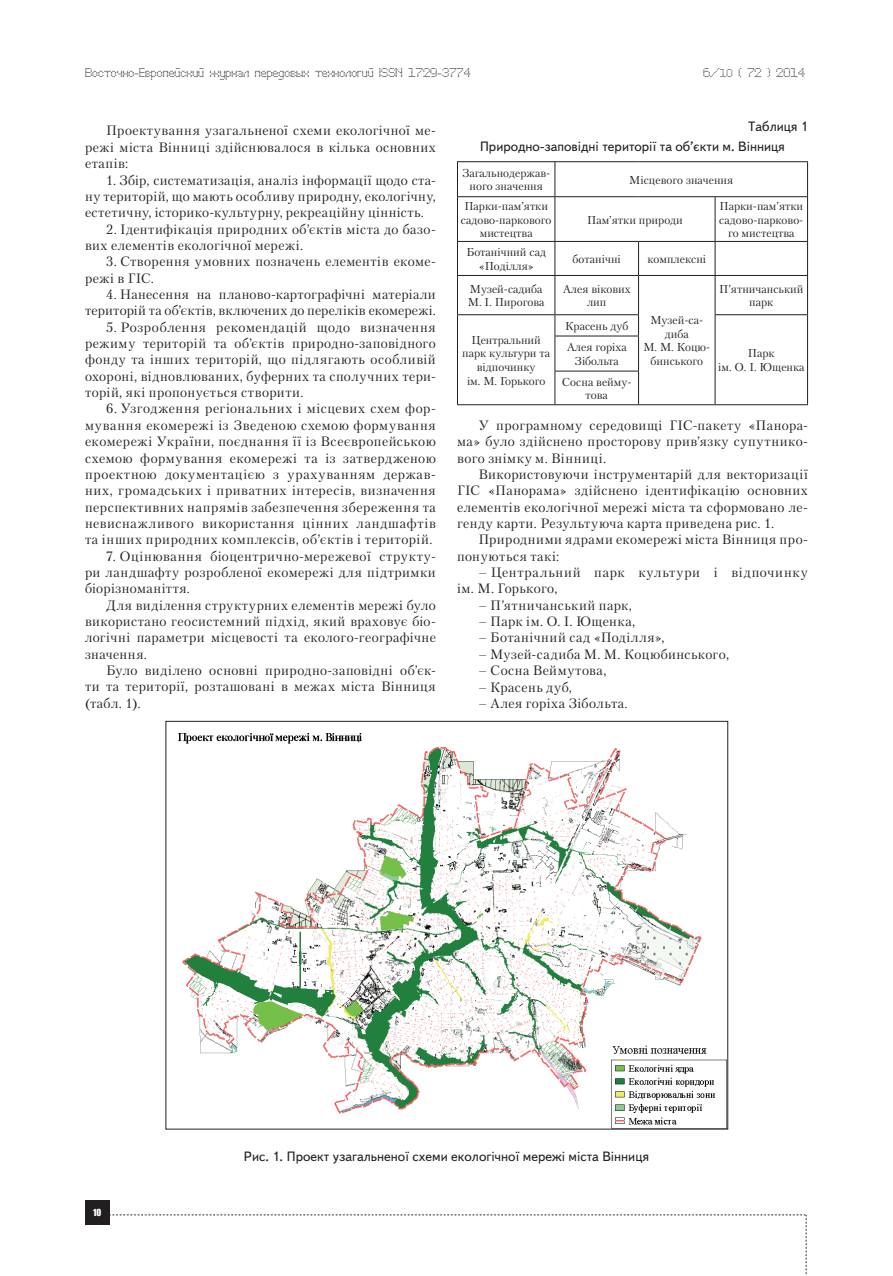
<style>
.page{position:relative;width:893px;height:1276px;background:#fff}
.page>*{position:absolute;margin:0;border:0;box-sizing:border-box;transform-origin:0 0}
.t1{font:13.5px/16.4px "Petersburg C";letter-spacing:.035em;color:#231f20;text-align:justify}
.t2{font:13.5px/20.4px "Text Book C";color:#231f20}
.t3{font:12px "Perfo";letter-spacing:.015em;color:#231f20}
.t4{font:11.4px/13.6px "Petersburg C";color:#231f20;text-align:center}
.t5{font:9px "Impact";color:#fff}
.s1{font-size:10.5px}
</style>
<div class="page">
<div style="left:85px;top:1200px;width:24px;height:25px;background:#231f20"></div>
<svg style="left:109px;top:1214px;width:698px;height:62px"></svg>
<hr style="left:457px;top:161px;width:98px;height:1px;background:#231f20">
<hr style="left:457px;top:162px;width:1px;height:34px;background:#231f20">
<hr style="left:555px;top:161px;width:84px;height:1px;background:#231f20">
<hr style="left:555px;top:162px;width:1px;height:34px;background:#231f20">
<hr style="left:639px;top:161px;width:76px;height:1px;background:#231f20">
<hr style="left:715px;top:161px;width:93px;height:1px;background:#231f20">
<hr style="left:807px;top:162px;width:1px;height:34px;background:#231f20">
<hr style="left:457px;top:196px;width:98px;height:1px;background:#231f20">
<hr style="left:457px;top:197px;width:1px;height:44px;background:#231f20">
<hr style="left:555px;top:196px;width:84px;height:1px;background:#231f20">
<hr style="left:555px;top:197px;width:1px;height:44px;background:#231f20">
<hr style="left:639px;top:196px;width:76px;height:1px;background:#231f20">
<hr style="left:715px;top:196px;width:93px;height:1px;background:#231f20">
<hr style="left:715px;top:197px;width:1px;height:44px;background:#231f20">
<hr style="left:807px;top:197px;width:1px;height:44px;background:#231f20">
<hr style="left:457px;top:241px;width:98px;height:1px;background:#231f20">
<hr style="left:457px;top:242px;width:1px;height:33px;background:#231f20">
<hr style="left:555px;top:241px;width:84px;height:1px;background:#231f20">
<hr style="left:555px;top:242px;width:1px;height:33px;background:#231f20">
<hr style="left:639px;top:241px;width:76px;height:1px;background:#231f20">
<hr style="left:638px;top:242px;width:1px;height:33px;background:#231f20">
<hr style="left:715px;top:241px;width:93px;height:1px;background:#231f20">
<hr style="left:715px;top:242px;width:1px;height:33px;background:#231f20">
<hr style="left:807px;top:242px;width:1px;height:33px;background:#231f20">
<hr style="left:457px;top:275px;width:98px;height:1px;background:#231f20">
<hr style="left:457px;top:276px;width:1px;height:38px;background:#231f20">
<hr style="left:555px;top:275px;width:84px;height:1px;background:#231f20">
<hr style="left:555px;top:276px;width:1px;height:38px;background:#231f20">
<hr style="left:639px;top:275px;width:76px;height:1px;background:#231f20">
<hr style="left:638px;top:276px;width:1px;height:38px;background:#231f20">
<hr style="left:715px;top:275px;width:93px;height:1px;background:#231f20">
<hr style="left:715px;top:276px;width:1px;height:38px;background:#231f20">
<hr style="left:807px;top:276px;width:1px;height:38px;background:#231f20">
<hr style="left:457px;top:314px;width:98px;height:1px;background:#231f20">
<svg style="left:457px;top:315px;width:1px;height:21px"></svg>
<hr style="left:555px;top:314px;width:84px;height:1px;background:#231f20">
<svg style="left:555px;top:315px;width:1px;height:21px"></svg>
<svg style="left:638px;top:315px;width:1px;height:21px"></svg>
<hr style="left:715px;top:314px;width:93px;height:1px;background:#231f20">
<svg style="left:715px;top:315px;width:1px;height:21px"></svg>
<svg style="left:807px;top:315px;width:1px;height:21px"></svg>
<hr style="left:457px;top:336px;width:1px;height:35px;background:#231f20">
<hr style="left:555px;top:336px;width:84px;height:1px;background:#231f20">
<hr style="left:555px;top:336px;width:1px;height:35px;background:#231f20">
<hr style="left:638px;top:336px;width:1px;height:35px;background:#231f20">
<hr style="left:715px;top:336px;width:1px;height:35px;background:#231f20">
<hr style="left:807px;top:336px;width:1px;height:35px;background:#231f20">
<hr style="left:457px;top:371px;width:1px;height:33px;background:#231f20">
<hr style="left:555px;top:371px;width:84px;height:1px;background:#231f20">
<hr style="left:555px;top:371px;width:1px;height:33px;background:#231f20">
<hr style="left:638px;top:371px;width:1px;height:33px;background:#231f20">
<hr style="left:715px;top:371px;width:1px;height:33px;background:#231f20">
<hr style="left:807px;top:371px;width:1px;height:33px;background:#231f20">
<hr style="left:457px;top:404px;width:98px;height:1px;background:#231f20">
<hr style="left:555px;top:404px;width:84px;height:1px;background:#231f20">
<hr style="left:639px;top:404px;width:76px;height:1px;background:#231f20">
<hr style="left:715px;top:404px;width:93px;height:1px;background:#231f20">
<img style="left:178px;top:733px;width:548px;height:394px">
<p class="t3" style="left:85px;top:65px;width:387px">Восточно-Европейский журнал передовых технологий ISSN 1729-3774</p>
<p class="t3" style="left:703px;top:65px;width:104px">6/<span class="s1">10</span> ( 72 ) 2014</p>
<p class="t1" style="left:85px;top:122px;width:352px;text-indent:21px">Проектування узагальненої схеми екологічної ме&shy;режі міста Вінниці здійснювалося в кілька основних етапів:</p>
<p class="t1" style="left:85px;top:171px;width:352px;text-indent:21px">1. Збір, систематизація, аналіз інформації щодо ста&shy;ну територій, що мають особливу природну, екологічну, естетичну, історико-культурну, рекреаційну цінність.</p>
<p class="t1" style="left:85px;top:220px;width:352px;text-indent:21px">2. Ідентифікація природних об’єктів міста до базо&shy;вих елементів екологічної мережі.</p>
<p class="t1" style="left:85px;top:253px;width:352px;text-indent:21px">3. Створення умовних позначень елементів екоме&shy;режі в ГІС.</p>
<p class="t1" style="left:85px;top:286px;width:352px;text-align:right">4. Нанесення на планово-картографічні матеріали територій та об’єктів, включених до переліків екомережі.</p>
<p class="t1" style="left:85px;top:319px;width:352px;text-indent:21px">5. Розроблення рекомендацій щодо визначення режиму територій та об’єктів природно-заповідного фонду та інших територій, що підлягають особливій охороні, відновлюваних, буферних та сполучних тери&shy;торій, які пропонується створити.</p>
<p class="t1" style="left:85px;top:400px;width:352px;text-indent:21px">6. Узгодження регіональних і місцевих схем фор&shy;мування екомережі із Зведеною схемою формування екомережі України, поєднання її із Всеєвропейською схемою формування екомережі та із затвердженою проектною документацією з урахуванням держав&shy;них, громадських і приватних інтересів, визначення перспективних напрямів забезпечення збереження та невиснажливого використання цінних ландшафтів та інших природних комплексів, об’єктів і територій.</p>
<p class="t1" style="left:106px;top:547px;width:331px">7. Оцінювання біоцентрично-мережевої структу-</p>
<p class="t1" style="left:85px;top:564px;width:352px">ри ландшафту розробленої екомережі для підтримки</p>
<p class="t1" style="left:85px;top:580px;width:106px">біорізноманіття.</p>
<p class="t1" style="left:106px;top:596px;width:331px">Для виділення структурних елементів мережі було</p>
<p class="t1" style="left:85px;top:613px;width:352px">використано геосистемний підхід, який враховує біо-</p>
<p class="t1" style="left:85px;top:629px;width:352px">логічні параметри місцевості та еколого-географічне</p>
<p class="t1" style="left:85px;top:646px;width:64px">значення.</p>
<p class="t1" style="left:106px;top:662px;width:331px">Було виділено основні природно-заповідні об’єк-</p>
<p class="t1" style="left:85px;top:678px;width:352px">ти та території, розташовані в межах міста Вінниця</p>
<p class="t1" style="left:85px;top:695px;width:57px">(табл. 1).</p>
<p class="t2" style="left:480px;top:116px;width:329px;text-indent:268px">Таблиця 1<br>Природно-заповідні території та об’єкти м. Вінниця</p>
<p class="t4" style="left:462px;top:166px;width:90px">Загальнодержав&shy;ного значення</p>
<p class="t4" style="left:629px;top:173px;width:105px">Місцевого значення</p>
<p class="t4" style="left:461px;top:199px;width:92px">Парки-пам’ятки садово-паркового мистецтва</p>
<p class="t4" style="left:719px;top:199px;width:86px">Парки-пам’ятки садово-парково&shy;го мистецтва</p>
<p class="t4" style="left:587px;top:212px;width:97px">Пам’ятки природи</p>
<p class="t4" style="left:466px;top:245px;width:81px">Ботанічний сад «Поділля»</p>
<p class="t4" style="left:573px;top:252px;width:50px">ботанічні</p>
<p class="t4" style="left:647px;top:252px;width:60px">комплексні</p>
<p class="t4" style="left:468px;top:282px;width:78px;text-align:left">Музей-садиба<br>М. І. Пирогова</p>
<p class="t4" style="left:563px;top:282px;width:70px">Алея вікових лип</p>
<p class="t4" style="left:643px;top:313px;width:68px">Музей-са&shy;диба<br>М. М. Коцю&shy;бинського</p>
<p class="t4" style="left:719px;top:282px;width:86px">П’ятничанський парк</p>
<p class="t4" style="left:565px;top:319px;width:65px">Красень дуб</p>
<p class="t4" style="left:462px;top:333px;width:89px">Центральний парк культури та відпочинку<br>ім. М. Горького</p>
<p class="t4" style="left:567px;top:340px;width:61px">Алея горіха<br>Зібольта</p>
<p class="t4" style="left:562px;top:374px;width:71px">Сосна вейму&shy;това</p>
<p class="t1" style="left:478px;top:417px;width:331px">У програмному середовищі ГІС-пакету «Панора-</p>
<p class="t1" style="left:457px;top:433px;width:352px">ма» було здійснено просторову прив’язку супутнико-</p>
<p class="t1" style="left:457px;top:449px;width:150px">вого знімку м. Вінниці.</p>
<p class="t1" style="left:478px;top:466px;width:331px">Використовуючи інструментарій для векторизації</p>
<p class="t1" style="left:457px;top:482px;width:352px">ГІС «Панорама» здійснено ідентифікацію основних</p>
<p class="t1" style="left:457px;top:498px;width:352px">елементів екологічної мережі міста та сформовано ле-</p>
<p class="t1" style="left:457px;top:515px;width:319px">генду карти. Результуюча карта приведена рис. 1.</p>
<p class="t1" style="left:478px;top:531px;width:331px">Природними ядрами екомережі міста Вінниця про-</p>
<p class="t1" style="left:457px;top:547px;width:104px">понуються такі:</p>
<p class="t1" style="left:457px;top:564px;width:352px;text-indent:21px">– Центральний парк культури і відпочинку ім. М. Горького,</p>
<p class="t1" style="left:478px;top:596px;width:155px">– П’ятничанський парк,</p>
<p class="t1" style="left:478px;top:613px;width:158px">– Парк ім. О. І. Ющенка,</p>
<p class="t1" style="left:478px;top:629px;width:188px">– Ботанічний сад «Поділля»,</p>
<p class="t1" style="left:478px;top:646px;width:252px">– Музей-садиба М. М. Коцюбинського,</p>
<p class="t1" style="left:478px;top:662px;width:130px">– Сосна Веймутова,</p>
<p class="t1" style="left:478px;top:678px;width:95px">– Красень дуб,</p>
<p class="t1" style="left:478px;top:695px;width:151px">– Алея горіха Зібольта.</p>
<p class="t4" style="left:718px;top:346px;width:88px">Парк<br>ім. О. І. Ющенка</p>
<p class="t5" style="left:93px;top:1205px;width:10px">10</p>
<p class="t2" style="left:244px;top:1146px;width:407px">Рис. 1. Проект узагальненої схеми екологічної мережі міста Вінниця</p>
</div>
